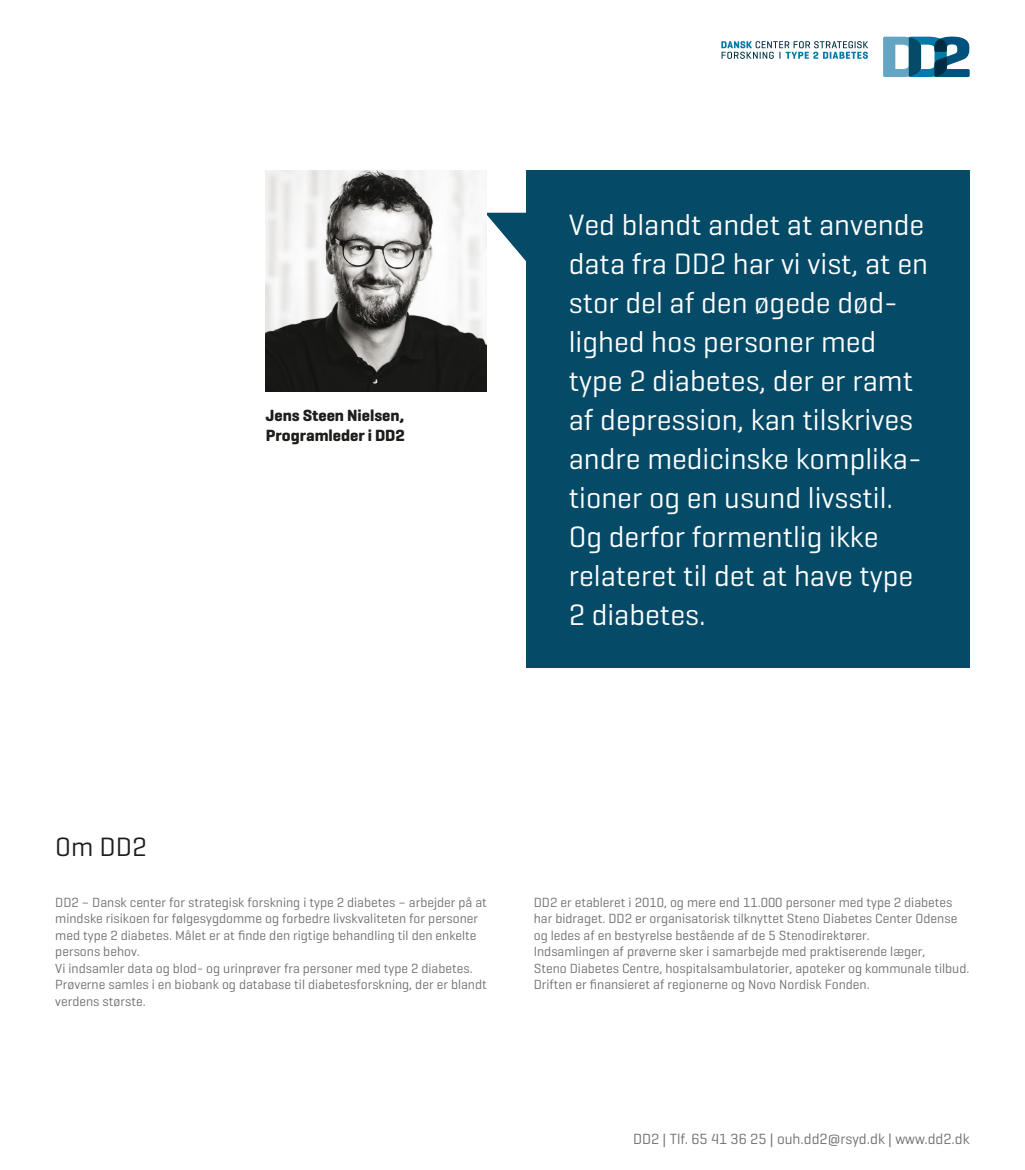
<style>
.page{position:relative;width:1025px;height:1170px;background:#fff}
.page>*{position:absolute;margin:0;border:0;box-sizing:border-box;transform-origin:0 0}
.t1{font:30px/39px "Geogrotesque";color:#fff}
.t2{font:27px "Geogrotesque";color:#1d1d1b}
.t3{font:700 16.5px/19.8px "Geogrotesque";color:#1d1d1b}
.t4{font:15px "Geogrotesque";color:#706f6f}
.t5{font:13.5px/16.5px "Geogrotesque";color:#706f6f}
</style>
<div class="page">
<svg style="left:486px;top:213px;width:40px;height:48px"></svg>
<img style="left:265px;top:170px;width:221px;height:221px">
<div style="left:526px;top:170px;width:443px;height:498px;background:#054a67"></div>
<svg style="left:883px;top:37px;width:86px;height:40px"></svg>
<svg style="left:721px;top:41px;width:147px;height:18px"></svg>
<p class="t3" style="left:266px;top:405px;width:141px">Jens Steen Nielsen,<br>Programleder i DD2</p>
<h2 class="t2" style="left:55px;top:830px;width:93px">Om DD2</h2>
<p class="t1" style="left:569px;top:204px;width:361px">Ved blandt andet at anvende data fra DD2 har vi vist, at en stor del af den øgede død&shy;lighed hos personer med type 2 diabetes, der er ramt af depression, kan tilskrives andre medicinske komplika&shy;tioner og en usund livsstil.<br>Og derfor formentlig ikke relateret til det at have type<br>2 diabetes.</p>
<p class="t5" style="left:55px;top:893px;width:433px">DD2 – Dansk center for strategisk forskning i type 2 diabetes – arbejder på at mindske risikoen for følgesygdomme og forbedre livskvaliteten for personer med type 2 diabetes. Målet er at finde den rigtige behandling til den enkelte persons behov.<br>Vi indsamler data og blod- og urinprøver fra personer med type 2 diabetes.<br>Prøverne samles i en biobank og database til diabetesforskning, der er blandt verdens største.</p>
<p class="t5" style="left:534px;top:893px;width:437px">DD2 er etableret i 2010, og mere end 11.000 personer med type 2 diabetes har bidraget. DD2 er organisatorisk tilknyttet Steno Diabetes Center Odense og ledes af en bestyrelse bestående af de 5 Stenodirektører.<br>Indsamlingen af prøverne sker i samarbejde med praktiserende læger,<br>Steno Diabetes Centre, hospitalsambulatorier, apoteker og kommunale tilbud.<br>Driften er finansieret af regionerne og Novo Nordisk Fonden.</p>
<p class="t4" style="left:633px;top:1129px;width:338px">DD2 | Tlf. 65 41 36 25 | ouh.dd2@rsyd.dk | www.dd2.dk</p>
</div>
